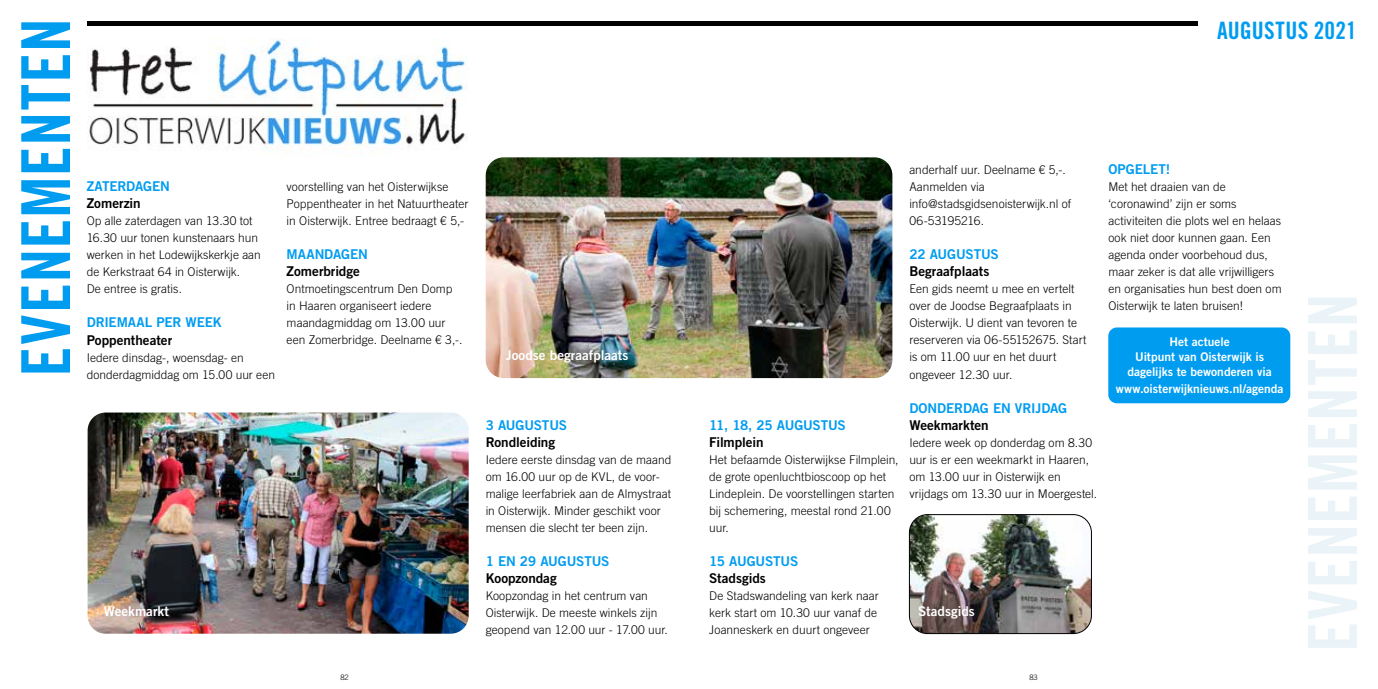
<style>
.page{position:relative;width:1378px;height:689px;background:#fff}
.page>*{position:absolute;margin:0;border:0;box-sizing:border-box;transform-origin:0 0}
.t1{font:67.5px "Trade Gothic LT Std Bd Cn 20";letter-spacing:.01em;color:#009cf0}
.t2{font:67.5px "Trade Gothic LT Std Bd Cn 20";letter-spacing:.01em;color:#eaf3f8}
.t3{font:24px "Trade Gothic LT Std Bd Cn 20";letter-spacing:.01em;color:#009cf0}
.t4{font:13.5px "Trade Gothic LT Std Bd 2";letter-spacing:-.015em;color:#009cf0}
.t5{font:13.5px "Trade Gothic LT Std Bd 2";letter-spacing:-.005em;color:#000}
.t6{font:13.5px "Trade Gothic LT Std Bd 2";letter-spacing:-.005em;color:#fff}
.t7{font:300 12px/17px "Trade Gothic LT Std";color:#000}
.t8{font:12px/15px "Trade Gothic LT Std Bd 2";color:#fff;text-align:center}
.t9{font:300 7.5px "Trade Gothic LT Std";color:#000}
</style>
<div class="page">
<img style="left:88px;top:412px;width:381px;height:222px">
<div style="left:87px;top:21px;width:602px;height:5px;background:#000"></div>
<img style="left:88px;top:38px;width:380px;height:115px">
<img style="left:486px;top:157px;width:406px;height:221px">
<div style="left:689px;top:21px;width:508px;height:5px;background:#000"></div>
<div style="left:1108px;top:327px;width:182px;height:76px;background:#009cf0;border-radius:9px"></div>
<img style="left:909px;top:514px;width:182px;height:119px">
<div style="left:909px;top:514px;width:182px;height:120px;border:1px solid #000;border-radius:18px"></div>
<h1 class="t1" style="left:5px;top:377px;width:360px;rotate:-90deg">EVENEMENTEN</h1>
<h2 class="t3" style="left:1217px;top:15px;width:141px">AUGUSTUS 2021</h2>
<p class="t4" style="left:87px;top:178px;width:85px">ZATERDAGEN</p>
<p class="t5" style="left:87px;top:195px;width:55px">Zomerzin</p>
<p class="t7" style="left:87px;top:212px;width:176px">Op alle zaterdagen van 13.30 tot<br>16.30 uur tonen kunstenaars hun werken in het Lodewijkskerkje aan de Kerkstraat 64 in Oisterwijk.<br>De entree is gratis.</p>
<p class="t4" style="left:87px;top:314px;width:137px">DRIEMAAL PER WEEK</p>
<p class="t5" style="left:87px;top:331px;width:87px">Poppentheater</p>
<p class="t7" style="left:87px;top:349px;width:190px">Iedere dinsdag-, woensdag- en donderdagmiddag om 15.00 uur een</p>
<p class="t7" style="left:287px;top:178px;width:183px">voorstelling van het Oisterwijkse<br>Poppentheater in het Natuurtheater in Oisterwijk. Entree bedraagt € 5,-</p>
<p class="t4" style="left:287px;top:246px;width:83px">MAANDAGEN</p>
<p class="t5" style="left:287px;top:263px;width:75px">Zomerbridge</p>
<p class="t7" style="left:287px;top:280px;width:177px">Ontmoetingscentrum Den Domp in Haaren organiseert iedere maandagmiddag om 13.00 uur een Zomerbridge. Deelname € 3,-.</p>
<p class="t6" style="left:104px;top:603px;width:67px">Weekmarkt</p>
<p class="t6" style="left:506px;top:346px;width:124px">Joodse begraafplaats</p>
<p class="t4" style="left:486px;top:416px;width:83px">3 AUGUSTUS</p>
<p class="t5" style="left:486px;top:433px;width:71px">Rondleiding</p>
<p class="t7" style="left:486px;top:451px;width:187px">Iedere eerste dinsdag van de maand om 16.00 uur op de KVL, de voor&shy;malige leerfabriek aan de Almystraat in Oisterwijk. Minder geschikt voor mensen die slecht ter been zijn.</p>
<p class="t4" style="left:486px;top:552px;width:125px">1 EN 29 AUGUSTUS</p>
<p class="t5" style="left:486px;top:569px;width:73px">Koopzondag</p>
<p class="t7" style="left:486px;top:587px;width:184px">Koopzondag in het centrum van<br>Oisterwijk. De meeste winkels zijn geopend van 12.00 uur - 17.00 uur.</p>
<p class="t4" style="left:709px;top:416px;width:138px">11, 18, 25 AUGUSTUS</p>
<p class="t5" style="left:709px;top:433px;width:56px">Filmplein</p>
<p class="t7" style="left:709px;top:451px;width:191px">Het befaamde Oisterwijkse Filmplein, de grote openluchtbioscoop op het<br>Lindeplein. De voorstellingen starten bij schemering, meestal rond 21.00 uur.</p>
<p class="t4" style="left:709px;top:552px;width:91px">15 AUGUSTUS</p>
<p class="t5" style="left:709px;top:569px;width:58px">Stadsgids</p>
<p class="t7" style="left:709px;top:587px;width:171px">De Stadswandeling van kerk naar kerk start om 10.30 uur vanaf de<br>Joanneskerk en duurt ongeveer</p>
<p class="t7" style="left:909px;top:161px;width:163px">anderhalf uur. Deelname € 5,-.<br>Aanmelden via info@stadsgidsenoisterwijk.nl of<br>06-53195216.</p>
<p class="t4" style="left:909px;top:246px;width:91px">22 AUGUSTUS</p>
<p class="t5" style="left:909px;top:263px;width:81px">Begraafplaats</p>
<p class="t7" style="left:909px;top:280px;width:179px">Een gids neemt u mee en vertelt over de Joodse Begraafplaats in<br>Oisterwijk. U dient van tevoren te reserveren via 06-55152675. Start is om 11.00 uur en het duurt ongeveer 12.30 uur.</p>
<p class="t4" style="left:909px;top:399px;width:159px">DONDERDAG EN VRIJDAG</p>
<p class="t5" style="left:909px;top:416px;width:81px">Weekmarkten</p>
<p class="t7" style="left:909px;top:434px;width:189px">Iedere week op donderdag om 8.30 uur is er een weekmarkt in Haaren, om 13.00 uur in Oisterwijk en vrijdags om 13.30 uur in Moergestel.</p>
<p class="t6" style="left:918px;top:603px;width:58px">Stadsgids</p>
<p class="t4" style="left:1108px;top:161px;width:63px">OPGELET!</p>
<p class="t7" style="left:1108px;top:178px;width:175px">Met het draaien van de ‘coronawind’ zijn er soms activiteiten die plots wel en helaas ook niet door kunnen gaan. Een agenda onder voorbehoud dus, maar zeker is dat alle vrijwilligers en organisaties hun best doen om<br>Oisterwijk te laten bruisen!</p>
<p class="t8" style="left:1127px;top:334px;width:146px">Het actuele<br>Uitpunt van Oisterwijk is dagelijks te bewonderen via</p>
<p class="t8" style="left:1115px;top:381px;width:169px">www.oisterwijknieuws.nl/agenda</p>
<p class="t9" style="left:340px;top:672px;width:10px">82</p>
<p class="t9" style="left:1029px;top:672px;width:10px">83</p>
<h1 class="t2" style="left:1291px;top:652px;width:360px;rotate:-90deg">EVENEMENTEN</h1>
</div>
